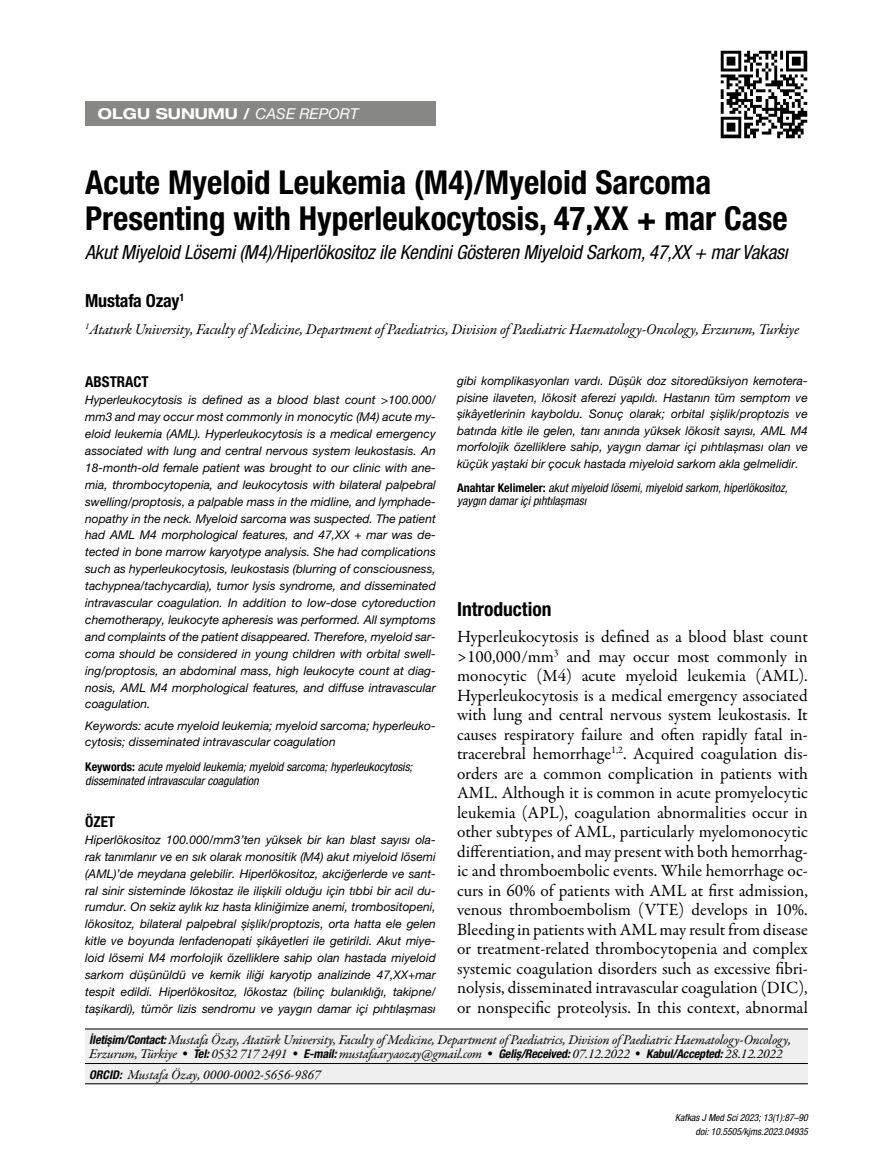
<style>
.page{position:relative;width:893px;height:1170px;background:#fff}
.page>*{position:absolute;margin:0;border:0;box-sizing:border-box;transform-origin:0 0}
._01_başlık{font:700 condensed 33px/36px "Helvetica Neue LT Pro";color:#000}
._01_başlık_2{font:italic condensed 19.5px "Helvetica Neue LT Pro";letter-spacing:-.01em;color:#000}
._06_arabaşlık{font:700 condensed 19.5px "Helvetica Neue LT Pro";color:#000}
._02_yazar{font:700 condensed 18px "Helvetica Neue LT Pro";letter-spacing:-.01em;color:#000}
._05_metin_ING{font:17.25px/19.5px "Garamond Premr Pro";color:#000;text-align:justify}
._03_kurum{font:italic 15px "Garamond Premr Pro";letter-spacing:-.015em;color:#000}
.t1{font:700 expanded 15px "Helvetica Neue LT Pro";color:#fff}
._04_abstract_başlık{font:700 condensed 15px "Helvetica Neue LT Pro";color:#000}
._05_iletisim_bilgile{font:italic 13.5px/13.5px "Garamond Premr Pro";letter-spacing:-.01em;color:#000}
._04_abstract{font:italic 12px/17px "Helvetica Neue LT Pro";color:#000;text-align:justify}
._04_özet{font:italic 12px/17px "Helvetica Neue LT Pro";color:#000;text-align:justify}
._04_KWord{font:italic condensed 12px/14px "Helvetica Neue LT Pro";color:#000}
.t2{font:italic condensed 9.75px/13.5px "Helvetica Neue LT Pro";color:#000;text-align:right}
.s1{font-weight:400;font-style:italic;font-stretch:normal}
.s2{font-weight:700;font-style:normal}
.s3{font-family:"Helvetica Neue LT Pro";font-weight:700;font-stretch:condensed;font-size:12px}
</style>
<div class="page">
<div style="left:85px;top:101px;width:351px;height:25px;background:#878786"></div>
<div style="left:85px;top:1028px;width:723px;height:56px;background:#efefef"></div>
<hr style="left:85px;top:1028px;width:723px;height:1px;background:#000">
<hr style="left:85px;top:1063px;width:723px;height:1px;background:#000">
<hr style="left:85px;top:1083px;width:723px;height:1px;background:#000">
<img style="left:721px;top:51px;width:87px;height:87px">
<p class="t1" style="left:98px;top:104px;width:262px">OLGU SUNUMU / <span class="s1">CASE REPORT</span></p>
<p class="_01_başlık" style="left:85px;top:163px;width:704px">Acute Myeloid Leukemia (M4)/Myeloid Sarcoma<br>Presenting with Hyperleukocytosis, 47,XX + mar Case</p>
<p class="_01_başlık_2" style="left:85px;top:241px;width:704px">Akut Miyeloid Lösemi (M4)/Hiperlökositoz ile Kendini Gösteren Miyeloid Sarkom, 47,XX + mar Vakası</p>
<p class="_02_yazar" style="left:85px;top:290px;width:101px">Mustafa Ozay<sup>1</sup></p>
<p class="_03_kurum" style="left:85px;top:319px;width:716px"><sup>1</sup>Ataturk University, Faculty of Medicine, Department of Paediatrics, Division of Paediatric Haematology-Oncology, Erzurum, Turkiye</p>
<p class="_04_abstract_başlık" style="left:85px;top:373px;width:65px">ABSTRACT</p>
<p class="_04_abstract" style="left:85px;top:391px;width:352px">Hyperleukocytosis is defined as a blood blast count &gt;100.000/ mm3 and may occur most commonly in monocytic (M4) acute my&shy;eloid leukemia (AML). Hyperleukocytosis is a medical emergency associated with lung and central nervous system leukostasis. An 18-month-old female patient was brought to our clinic with ane&shy;mia, thrombocytopenia, and leukocytosis with bilateral palpebral swelling/proptosis, a palpable mass in the midline, and lymphade&shy;nopathy in the neck. Myeloid sarcoma was suspected. The patient had AML M4 morphological features, and 47,XX + mar was de&shy;tected in bone marrow karyotype analysis. She had complications such as hyperleukocytosis, leukostasis (blurring of consciousness, tachypnea/tachycardia), tumor lysis syndrome, and disseminated intravascular coagulation. In addition to low-dose cytoreduction chemotherapy, leukocyte apheresis was performed. All symptoms and complaints of the patient disappeared. Therefore, myeloid sar&shy;coma should be considered in young children with orbital swell&shy;ing/proptosis, an abdominal mass, high leukocyte count at diag&shy;nosis, AML M4 morphological features, and diffuse intravascular coagulation.</p>
<p class="_04_abstract" style="left:85px;top:716px;width:352px">Keywords: acute myeloid leukemia; myeloid sarcoma; hyperleuko&shy;cytosis; disseminated intravascular coagulation</p>
<p class="_04_KWord" style="left:85px;top:759px;width:329px"><span class="s2">Keywords:</span> acute myeloid leukemia; myeloid sarcoma; hyperleukocytosis; disseminated intravascular coagulation</p>
<p class="_04_abstract_başlık" style="left:85px;top:812px;width:31px">ÖZET</p>
<p class="_04_özet" style="left:85px;top:830px;width:352px">Hiperlökositoz 100.000/mm3’ten yüksek bir kan blast sayısı ola&shy;rak tanımlanır ve en sık olarak monositik (M4) akut miyeloid lösemi (AML)’de meydana gelebilir. Hiperlökositoz, akciğerlerde ve sant&shy;ral sinir sisteminde lökostaz ile ilişkili olduğu için tıbbi bir acil du&shy;rumdur. On sekiz aylık kız hasta kliniğimize anemi, trombositopeni, lökositoz, bilateral palpebral şişlik/proptozis, orta hatta ele gelen kitle ve boyunda lenfadenopati şikâyetleri ile getirildi. Akut miye&shy;loid lösemi M4 morfolojik özelliklere sahip olan hastada miyeloid sarkom düşünüldü ve kemik iliği karyotip analizinde 47,XX+mar tespit edildi. Hiperlökositoz, lökostaz (bilinç bulanıklığı, takipne/ taşikardi), tümör lizis sendromu ve yaygın damar içi pıhtılaşması</p>
<p class="_04_özet" style="left:457px;top:372px;width:352px;line-height:16.5px">gibi komplikasyonları vardı. Düşük doz sitoredüksiyon kemotera&shy;pisine ilaveten, lökosit aferezi yapıldı. Hastanın tüm semptom ve şikâyetlerinin kayboldu. Sonuç olarak; orbital şişlik/proptozis ve batında kitle ile gelen, tanı anında yüksek lökosit sayısı, AML M4 morfolojik özelliklere sahip, yaygın damar içi pıhtılaşması olan ve küçük yaştaki bir çocuk hastada miyeloid sarkom akla gelmelidir.</p>
<p class="_04_KWord" style="left:457px;top:481px;width:332px;line-height:13.5px"><span class="s2">Anahtar Kelimeler:</span> akut miyeloid lösemi, miyeloid sarkom, hiperlökositoz, yaygın damar içi pıhtılaşması</p>
<p class="_06_arabaşlık" style="left:457px;top:597px;width:96px">Introduction</p>
<p class="_05_metin_ING" style="left:457px;top:627px;width:352px">Hyperleukocytosis is defined as a blood blast count &gt;100,000/mm<sup>3</sup> and may occur most commonly in monocytic (M4) acute myeloid leukemia (AML).<br>Hyperleukocytosis is a medical emergency associated with lung and central nervous system leukostasis. It causes respiratory failure and often rapidly fatal in&shy;tracerebral hemorrhage<sup>1,2</sup>. Acquired coagulation dis&shy;orders are a common complication in patients with AML. Although it is common in acute promyelocytic leukemia (APL), coagulation abnormalities occur in other subtypes of AML, particularly myelomonocytic differentiation, and may present with both hemorrhag&shy;ic and thromboembolic events. While hemorrhage oc&shy;curs in 60% of patients with AML at first admission, venous thromboembolism (VTE) develops in 10%.<br>Bleeding in patients with AML may result from disease or treatment-related thrombocytopenia and complex systemic coagulation disorders such as excessive fibri&shy;nolysis, disseminated intravascular coagulation (DIC), or nonspecific proteolysis. In this context, abnormal</p>
<p class="_05_iletisim_bilgile" style="left:89px;top:1033px;width:703px"><span class="s3">İletişim/Contact:</span> Mustafa Özay, Atatürk University, Faculty of Medicine, Department of Paediatrics, Division of Paediatric Haematology-Oncology,<br>Erzurum, Türkiye • <span class="s3">Tel:</span> 0532 717 2491 • <span class="s3">E-mail:</span> mustafaaryaozay@gmail.com • <span class="s3">Geliş/Received:</span> 07.12.2022 • <span class="s3">Kabul/Accepted:</span> 28.12.2022</p>
<p class="_05_iletisim_bilgile" style="left:89px;top:1068px;width:233px"><span class="s3">ORCID:</span> Mustafa Özay, 0000-0002-5656-9867</p>
<p class="t2" style="left:675px;top:1111px;width:134px">Kafkas J Med Sci 2023; 13(1):87–90 doi: 10.5505/kjms.2023.04935</p>
</div>
